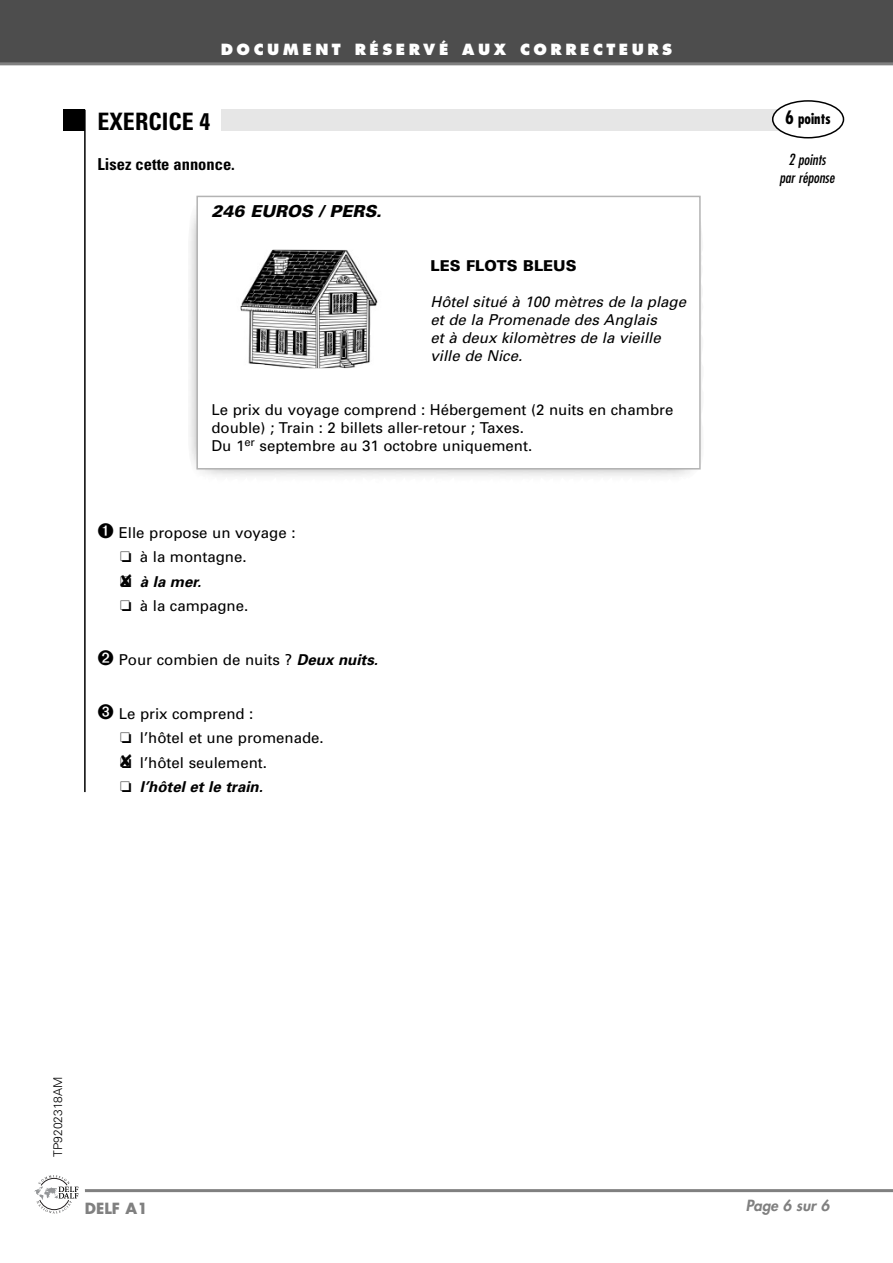
<style>
.page{position:relative;width:893px;height:1263px;background:#fff}
.page>*{position:absolute;margin:0;border:0;box-sizing:border-box;transform-origin:0 0}
.t1{font:700 condensed 24px "Univers";color:#000}
.t2{font:700 condensed 16.5px "Univers";color:#000}
.t3{font:italic 900 16.5px "Univers";color:#000}
.t4{font:15px/24.5px "Univers";color:#000}
.t5{font:italic 15px/18px "Univers";color:#000}
.t6{font:800 15px "Futura";letter-spacing:.235em;color:#fff}
.t7{font:italic condensed 15px/18px "Futura";color:#000;text-align:center}
.t8{font:900 15px "Univers";color:#000}
.t9{font:italic 800 15px "Futura";color:#808080}
.t10{font:700 condensed 15px "Futura";color:#000}
.t11{font:700 15px "Futura";color:#808080}
.t12{font:300 12px "Univers";color:#000}
.s1{font-weight:700;font-style:italic}
.s2{font-size:18px}
</style>
<div class="page">
<div style="left:0;top:0;width:892px;height:64px;background:#4d4d4d"></div>
<hr style="left:85px;top:1189px;width:807px;height:3px;background:#808080">
<hr style="left:0;top:62px;width:892px;height:3px;background:#808080">
<svg style="left:34px;top:1175px;width:45px;height:39px"></svg>
<div style="left:221px;top:110px;width:587px;height:21px;background:#e6e6e6"></div>
<svg style="left:772px;top:100px;width:72px;height:38px"></svg>
<div style="left:64px;top:110px;width:21px;height:21px;background:#000"></div>
<hr style="left:84px;top:110px;width:2px;height:682px;background:#000">
<div style="left:196px;top:196px;width:504px;height:274px;border:2px solid #b3b3b3"></div>
<img style="left:240px;top:250px;width:138px;height:119px">
<p class="t6" style="left:221px;top:43px;width:453px">DOCUMENT RÉSERVÉ AUX CORRECTEURS</p>
<h1 class="t1" style="left:98px;top:112px;width:114px">EXERCICE 4</h1>
<p class="t2" style="left:98px;top:158px;width:139px">Lisez cette annonce.</p>
<p class="t3" style="left:211px;top:205px;width:172px">246 EUROS / PERS.</p>
<p class="t8" style="left:430px;top:260px;width:147px">LES FLOTS BLEUS</p>
<p class="t5" style="left:430px;top:294px;width:257px">Hôtel situé à 100 mètres de la plage et de la Promenade des Anglais<br>et à deux kilomètres de la vieille ville de Nice.</p>
<p class="t4" style="left:211px;top:402px;width:463px;line-height:18px">Le prix du voyage comprend : Hébergement (2 nuits en chambre double) ; Train : 2 billets aller-retour ; Taxes.<br>Du 1<sup>er</sup> septembre au 31 octobre uniquement.</p>
<p class="t4" style="left:120px;top:522px;width:177px;text-indent:-23px">➊ Elle propose un voyage : ❏ à la montagne.<br>❏ <span class="s1">à la mer.<br></span>❏ à la campagne.</p>
<p class="t4" style="left:98px;top:649px;width:282px">➋ Pour combien de nuits ? <span class="s1">Deux nuits.</span></p>
<p class="t4" style="left:120px;top:703px;width:205px;text-indent:-23px">➌ Le prix comprend :<br>❏ l’hôtel et une promenade. ❏ l’hôtel seulement.<br>❏ <span class="s1">l’hôtel et le train.</span></p>
<p class="t10" style="left:785px;top:112px;width:47px"><span class="s2">6</span> points</p>
<p class="t7" style="left:779px;top:152px;width:56px">2 points par réponse</p>
<p class="t12" style="left:53px;top:1157px;width:82px;rotate:-90deg">TP9202318AM</p>
<p class="t11" style="left:85px;top:1201px;width:64px">DELF A1</p>
<p class="t9" style="left:745px;top:1198px;width:85px">Page 6 sur 6</p>
</div>
